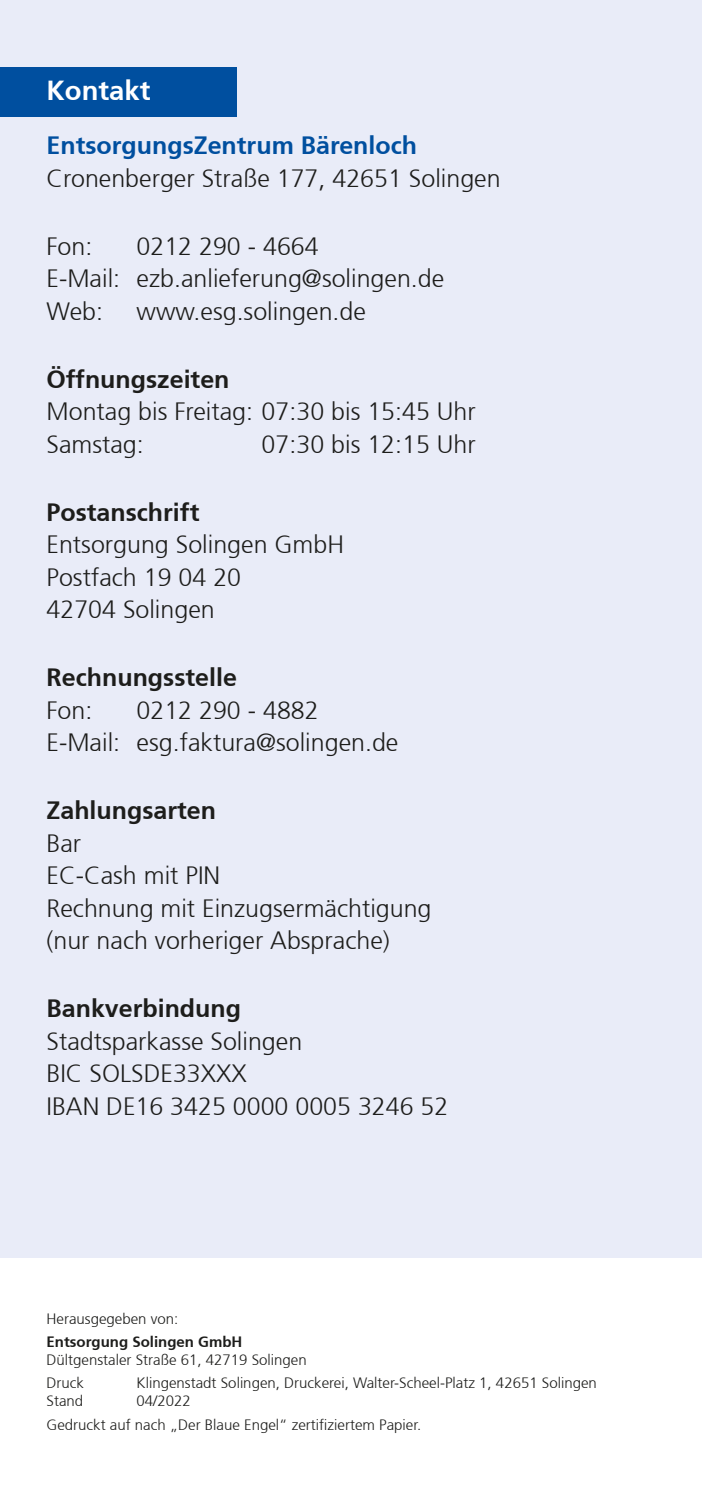
<style>
.page{position:relative;width:702px;height:1489px;background:#fff}
.page>*{position:absolute;margin:0;border:0;box-sizing:border-box;transform-origin:0 0}
.Fließtext{font:700 27.5px "Frutiger";color:#fff}
.Fließtext-2{font:300 25px "Frutiger";color:#1d1d1b}
.Fließtext-3{font:700 25px "Frutiger";color:#1d1d1b}
.Fließtext-4{font:700 25px "Frutiger";color:#004f9f}
.Fließtext-5{font:300 15px "Frutiger";color:#1d1d1b}
.Fließtext-6{font:700 15px "Frutiger";color:#1d1d1b}
</style>
<div class="page">
<div style="left:0;top:0;width:702px;height:1257px;background:#e9ecf8"></div>
<div style="left:0;top:67px;width:236px;height:49px;background:#004f9f"></div>
<p class="Fließtext" style="left:47px;top:75px;width:105px">Kontakt</p>
<p class="Fließtext-4" style="left:47px;top:131px;width:372px">EntsorgungsZentrum Bärenloch</p>
<p class="Fließtext-2" style="left:47px;top:164px;width:455px">Cronenberger Straße 177, 42651 Solingen</p>
<p class="Fließtext-2" style="left:47px;top:232px;width:47px">Fon:</p>
<p class="Fließtext-2" style="left:137px;top:232px;width:184px">0212 290 - 4664</p>
<p class="Fließtext-2" style="left:47px;top:264px;width:399px">E-Mail: ezb.anlieferung@solingen.de</p>
<p class="Fließtext-2" style="left:47px;top:297px;width:58px">Web:</p>
<p class="Fließtext-2" style="left:137px;top:297px;width:231px">www.esg.solingen.de</p>
<p class="Fließtext-3" style="left:47px;top:364px;width:184px">Öffnungszeiten</p>
<p class="Fließtext-2" style="left:47px;top:397px;width:431px">Montag bis Freitag: 07:30 bis 15:45 Uhr</p>
<p class="Fließtext-2" style="left:47px;top:430px;width:99px">Samstag:</p>
<p class="Fließtext-2" style="left:262px;top:430px;width:216px">07:30 bis 12:15 Uhr</p>
<p class="Fließtext-3" style="left:47px;top:497px;width:154px">Postanschrift</p>
<p class="Fließtext-2" style="left:47px;top:530px;width:299px">Entsorgung Solingen GmbH</p>
<p class="Fließtext-2" style="left:47px;top:563px;width:196px">Postfach 19 04 20</p>
<p class="Fließtext-2" style="left:47px;top:595px;width:170px">42704 Solingen</p>
<p class="Fließtext-3" style="left:47px;top:662px;width:192px">Rechnungsstelle</p>
<p class="Fließtext-2" style="left:47px;top:696px;width:47px">Fon:</p>
<p class="Fließtext-2" style="left:137px;top:696px;width:184px">0212 290 - 4882</p>
<p class="Fließtext-2" style="left:47px;top:728px;width:353px">E-Mail: esg.faktura@solingen.de</p>
<p class="Fließtext-3" style="left:47px;top:795px;width:171px">Zahlungsarten</p>
<p class="Fließtext-2" style="left:47px;top:829px;width:36px">Bar</p>
<p class="Fließtext-2" style="left:47px;top:861px;width:175px">EC-Cash mit PIN</p>
<p class="Fließtext-2" style="left:47px;top:894px;width:386px">Rechnung mit Einzugsermächtigung</p>
<p class="Fließtext-2" style="left:47px;top:926px;width:345px">(nur nach vorheriger Absprache)</p>
<p class="Fließtext-3" style="left:47px;top:993px;width:196px">Bankverbindung</p>
<p class="Fließtext-2" style="left:47px;top:1026px;width:257px">Stadtsparkasse Solingen</p>
<p class="Fließtext-2" style="left:47px;top:1059px;width:202px">BIC SOLSDE33XXX</p>
<p class="Fließtext-2" style="left:47px;top:1091px;width:403px">IBAN DE16 3425 0000 0005 3246 52</p>
<p class="Fließtext-5" style="left:47px;top:1309px;width:133px">Herausgegeben von:</p>
<p class="Fließtext-6" style="left:47px;top:1332px;width:197px">Entsorgung Solingen GmbH</p>
<p class="Fließtext-5" style="left:47px;top:1351px;width:262px">Dültgenstaler Straße 61, 42719 Solingen</p>
<p class="Fließtext-5" style="left:47px;top:1374px;width:39px">Druck</p>
<p class="Fließtext-5" style="left:137px;top:1374px;width:462px">Klingenstadt Solingen, Druckerei, Walter-Scheel-Platz 1, 42651 Solingen</p>
<p class="Fließtext-5" style="left:47px;top:1392px;width:38px">Stand</p>
<p class="Fließtext-5" style="left:137px;top:1392px;width:56px">04/2022</p>
<p class="Fließtext-5" style="left:47px;top:1415px;width:376px">Gedruckt auf nach „Der Blaue Engel“ zertifiziertem Papier.</p>
</div>
